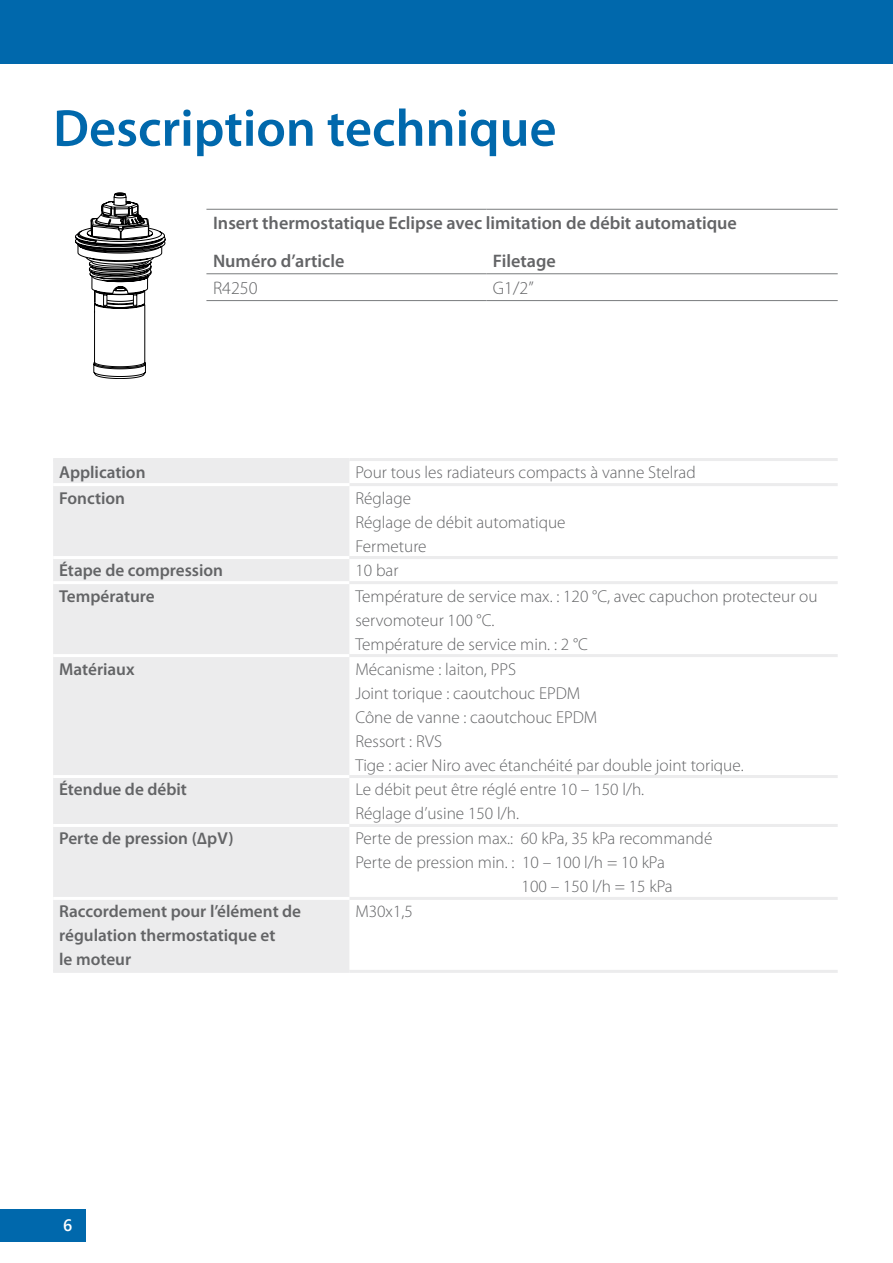
<style>
.page{position:relative;width:893px;height:1263px;background:#fff}
.page>*{position:absolute;margin:0;border:0;box-sizing:border-box;transform-origin:0 0}
.Paragraph_Style_Grot{font:300 52.5px "X Myriad Pro";color:#0068ac}
.t1{font:300 18.15px "X Myriad Pro";color:#636466}
.Paragraph_Style_4{font:300 18.15px "Myriad Pro";color:#636466}
.t2{font:300 17.25px/24px "Myriad Pro";color:#636466}
.t3{font:300 17.25px "X Myriad Pro";color:#636466}
.t4{font:600 16.5px "Segoe UI";color:#fff}
</style>
<div class="page">
<hr style="left:206px;top:273px;width:280px;height:1px;background:#797b7d">
<hr style="left:486px;top:273px;width:352px;height:1px;background:#797b7d">
<hr style="left:206px;top:209px;width:280px;height:1px;background:#797b7d">
<hr style="left:486px;top:209px;width:352px;height:1px;background:#797b7d">
<hr style="left:206px;top:300px;width:280px;height:1px;background:#797b7d">
<hr style="left:486px;top:300px;width:352px;height:1px;background:#797b7d">
<svg style="left:75px;top:193px;width:91px;height:186px"></svg>
<div style="left:53px;top:461px;width:296px;height:509px;background:#ececed"></div>
<hr style="left:53px;top:556px;width:296px;height:3px;background:#fff">
<hr style="left:53px;top:581px;width:296px;height:3px;background:#fff">
<hr style="left:53px;top:654px;width:296px;height:3px;background:#fff">
<hr style="left:53px;top:775px;width:296px;height:3px;background:#fff">
<hr style="left:53px;top:824px;width:296px;height:3px;background:#fff">
<hr style="left:349px;top:556px;width:489px;height:3px;background:#ececed">
<hr style="left:349px;top:581px;width:489px;height:3px;background:#ececed">
<hr style="left:349px;top:654px;width:489px;height:3px;background:#ececed">
<hr style="left:349px;top:775px;width:489px;height:3px;background:#ececed">
<hr style="left:349px;top:824px;width:489px;height:3px;background:#ececed">
<hr style="left:349px;top:458px;width:489px;height:3px;background:#ececed">
<hr style="left:349px;top:483px;width:489px;height:3px;background:#ececed">
<hr style="left:349px;top:897px;width:489px;height:3px;background:#ececed">
<hr style="left:349px;top:970px;width:489px;height:3px;background:#ececed">
<hr style="left:53px;top:458px;width:296px;height:3px;background:#ececed">
<hr style="left:53px;top:483px;width:296px;height:3px;background:#fff">
<hr style="left:53px;top:897px;width:296px;height:3px;background:#fff">
<hr style="left:53px;top:970px;width:296px;height:3px;background:#ececed">
<div style="left:0;top:0;width:893px;height:64px;background:#0068ac"></div>
<div style="left:0;top:1209px;width:85px;height:32px;background:#0068ac"></div>
<p class="Paragraph_Style_Grot" style="left:53px;top:95px;width:505px">Description technique</p>
<p class="t1" style="left:213px;top:212px;width:525px">Insert thermostatique Eclipse avec limitation de débit automatique</p>
<p class="t1" style="left:213px;top:250px;width:133px">Numéro d’article</p>
<p class="t1" style="left:493px;top:250px;width:64px">Filetage</p>
<p class="Paragraph_Style_4" style="left:213px;top:277px;width:46px">R4250</p>
<p class="Paragraph_Style_4" style="left:493px;top:277px;width:42px">G1/2”</p>
<p class="t3" style="left:59px;top:462px;width:88px">Application</p>
<p class="t2" style="left:355px;top:460px;width:342px">Pour tous les radiateurs compacts à vanne Stelrad</p>
<p class="t3" style="left:59px;top:487px;width:67px">Fonction</p>
<p class="t2" style="left:355px;top:486px;width:57px">Réglage</p>
<p class="t2" style="left:355px;top:510px;width:212px">Réglage de débit automatique</p>
<p class="t2" style="left:355px;top:534px;width:73px">Fermeture</p>
<p class="t3" style="left:59px;top:560px;width:165px">Étape de compression</p>
<p class="t2" style="left:355px;top:559px;width:45px">10 bar</p>
<p class="t3" style="left:59px;top:585px;width:97px">Température</p>
<p class="t2" style="left:355px;top:584px;width:464px">Température de service max. : 120 °C, avec capuchon protecteur ou servomoteur 100 °C.</p>
<p class="t2" style="left:355px;top:632px;width:234px">Température de service min. : 2 °C</p>
<p class="t3" style="left:59px;top:658px;width:77px">Matériaux</p>
<p class="t2" style="left:355px;top:657px;width:162px">Mécanisme : laiton, PPS</p>
<p class="t2" style="left:355px;top:681px;width:226px">Joint torique : caoutchouc EPDM</p>
<p class="t2" style="left:355px;top:705px;width:243px">Cône de vanne : caoutchouc EPDM</p>
<p class="t2" style="left:355px;top:729px;width:88px">Ressort : RVS</p>
<p class="t2" style="left:355px;top:753px;width:390px">Tige : acier Niro avec étanchéité par double joint torique.</p>
<p class="t3" style="left:59px;top:779px;width:129px">Étendue de débit</p>
<p class="t2" style="left:355px;top:777px;width:290px">Le débit peut être réglé entre 10 – 150 l/h.</p>
<p class="t2" style="left:355px;top:801px;width:165px">Réglage d’usine 150 l/h.</p>
<p class="t3" style="left:59px;top:828px;width:176px">Perte de pression (∆pV)</p>
<p class="t2" style="left:355px;top:826px;width:358px">Perte de pression max.: 60 kPa, 35 kPa recommandé</p>
<p class="t2" style="left:355px;top:850px;width:311px">Perte de pression min. : 10 – 100 l/h = 10 kPa</p>
<p class="t2" style="left:522px;top:874px;width:153px">100 – 150 l/h = 15 kPa</p>
<p class="t3" style="left:59px;top:900px;width:244px">Raccordement pour l’élément de</p>
<p class="t3" style="left:59px;top:924px;width:218px">régulation thermostatique et</p>
<p class="t3" style="left:59px;top:948px;width:74px">le moteur</p>
<p class="t2" style="left:355px;top:899px;width:59px">M30x1,5</p>
<p class="t4" style="left:63px;top:1210px;width:11px">6</p>
</div>
